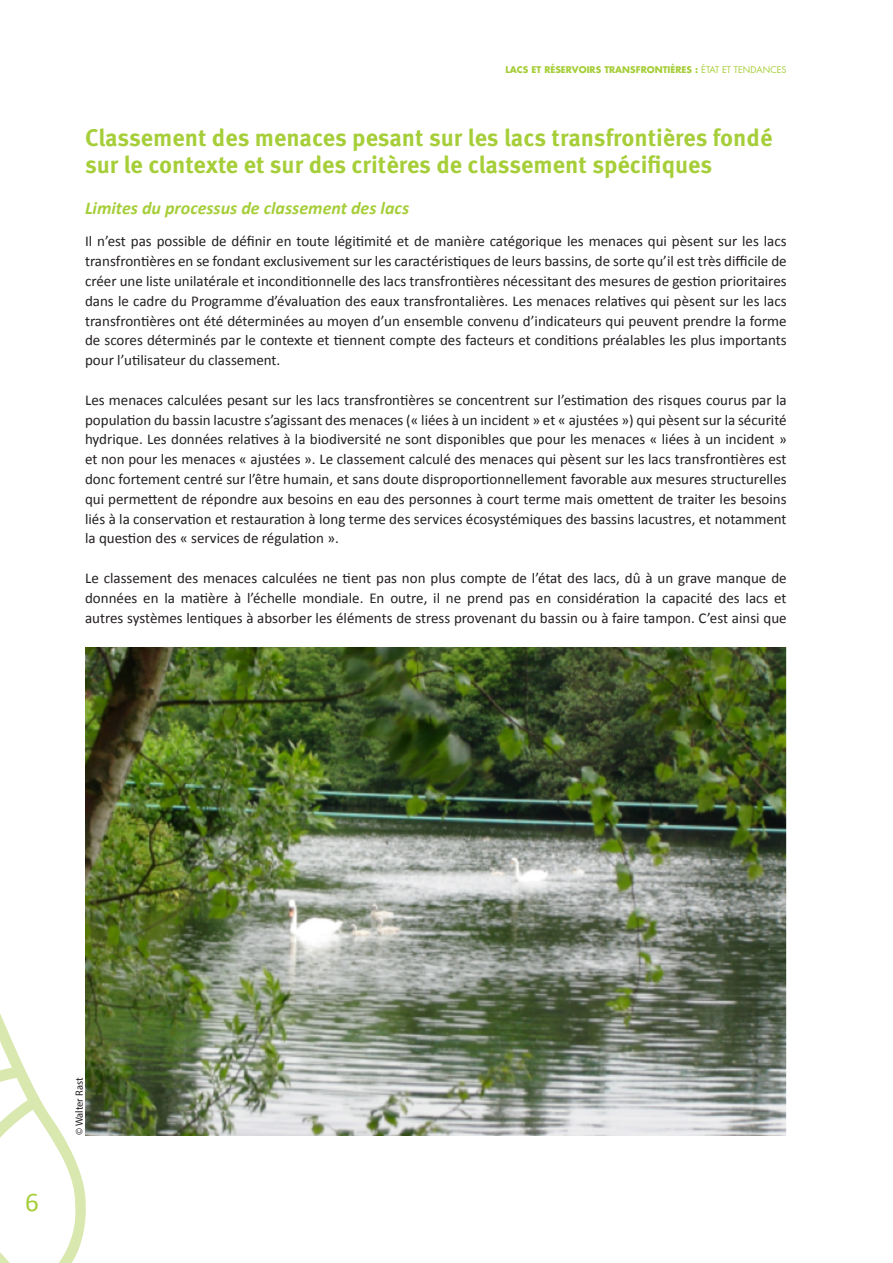
<style>
.page{position:relative;width:893px;height:1263px;background:#fff}
.page>*{position:absolute;margin:0;border:0;box-sizing:border-box;transform-origin:0 0}
.t1{font:27px "Calibri";color:#a6ce39}
.t2{font:700 24px/27px "Meta Pro";color:#a6ce39}
.t3{font:italic 700 18px "Calibri";color:#a6ce39}
.t4{font:15px/19.8px "Calibri";color:#231f20;text-align:justify}
.t5{font:10.5px "Myriad Pro";color:#231f20}
.t6{font:700 9px "Futura";color:#a6ce39}
.s1{font-weight:400}
</style>
<div class="page">
<svg style="left:0;top:1013px;width:88px;height:250px"></svg>
<img style="left:85px;top:647px;width:702px;height:488px">
<p class="t6" style="left:505px;top:63px;width:283px">LACS ET RÉSERVOIRS TRANSFRONTIÈRES : <span class="s1">ÉTAT ET TENDANCES</span></p>
<h2 class="t2" style="left:85px;top:125px;width:689px">Classement des menaces pesant sur les lacs transfrontières fondé sur le contexte et sur des critères de classement spécifiques</h2>
<p class="t3" style="left:85px;top:196px;width:326px">Limites du processus de classement des lacs</p>
<p class="t4" style="left:85px;top:231px;width:703px">Il n’est pas possible de définir en toute légitimité et de manière catégorique les menaces qui pèsent sur les lacs transfrontières en se fondant exclusivement sur les caractéristiques de leurs bassins, de sorte qu’il est très difficile de créer une liste unilatérale et inconditionnelle des lacs transfrontières nécessitant des mesures de gestion prioritaires dans le cadre du Programme d’évaluation des eaux transfrontalières. Les menaces relatives qui pèsent sur les lacs transfrontières ont été déterminées au moyen d’un ensemble convenu d’indicateurs qui peuvent prendre la forme de scores déterminés par le contexte et tiennent compte des facteurs et conditions préalables les plus importants pour l’utilisateur du classement.</p>
<p class="t4" style="left:85px;top:390px;width:703px">Les menaces calculées pesant sur les lacs transfrontières se concentrent sur l’estimation des risques courus par la population du bassin lacustre s’agissant des menaces (« liées à un incident » et « ajustées ») qui pèsent sur la sécurité hydrique. Les données relatives à la biodiversité ne sont disponibles que pour les menaces « liées à un incident » et non pour les menaces « ajustées ». Le classement calculé des menaces qui pèsent sur les lacs transfrontières est donc fortement centré sur l’être humain, et sans doute disproportionnellement favorable aux mesures structurelles qui permettent de répondre aux besoins en eau des personnes à court terme mais omettent de traiter les besoins liés à la conservation et restauration à long terme des services écosystémiques des bassins lacustres, et notamment la question des « services de régulation ».</p>
<p class="t4" style="left:85px;top:568px;width:703px">Le classement des menaces calculées ne tient pas non plus compte de l’état des lacs, dû à un grave manque de données en la matière à l’échelle mondiale. En outre, il ne prend pas en considération la capacité des lacs et autres systèmes lentiques à absorber les éléments de stress provenant du bassin ou à faire tampon. C’est ainsi que</p>
<h1 class="t1" style="left:25px;top:1185px;width:15px">6</h1>
<p class="t5" style="left:73px;top:1135px;width:59px;rotate:-90deg">© Walter Rast</p>
</div>
